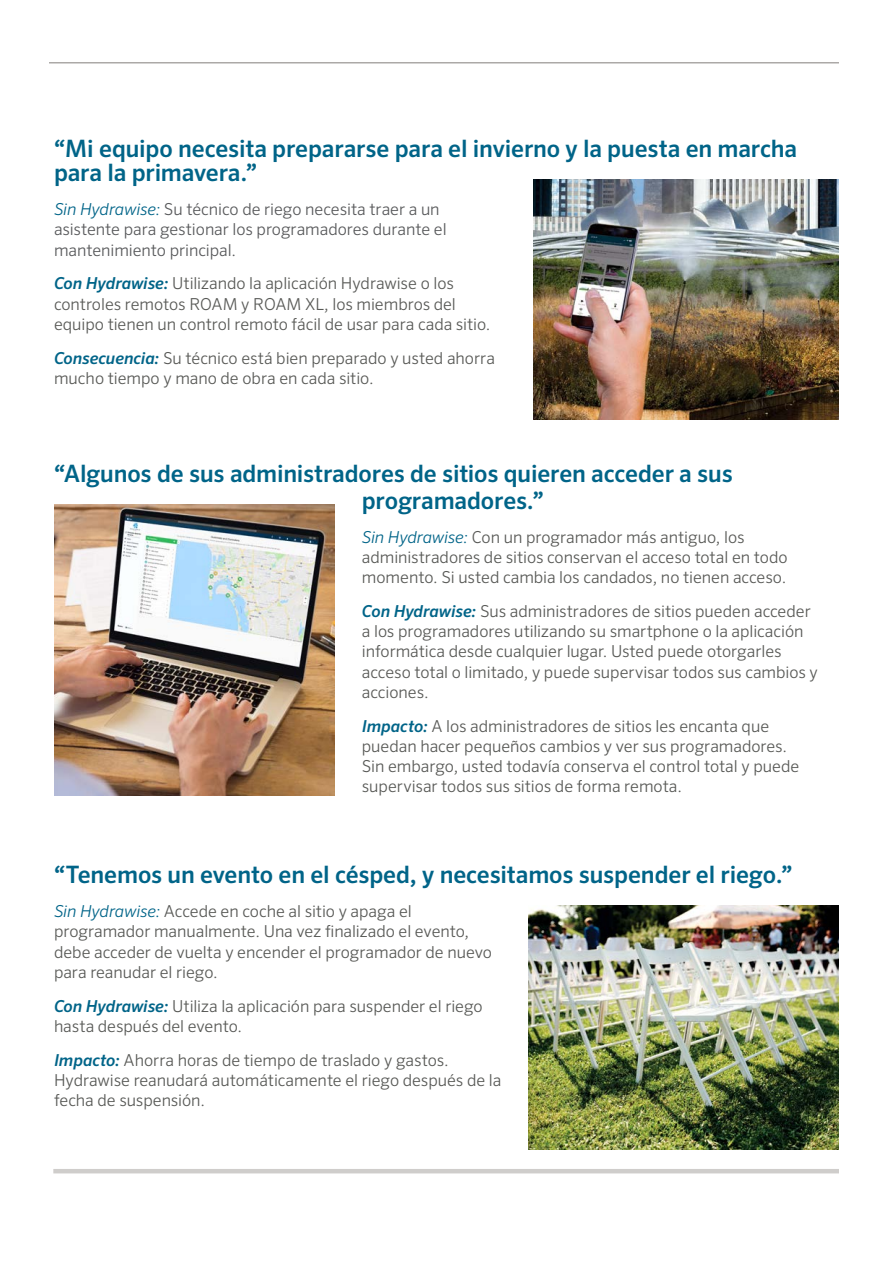
<style>
.page{position:relative;width:893px;height:1263px;background:#fff}
.page>*{position:absolute;margin:0;border:0;box-sizing:border-box;transform-origin:0 0}
.t1{font:500 24px/24px "Sero Pro";letter-spacing:-.005em;color:#006488}
.t2{font:300 16.5px/20.2px "Sero Pro";color:#585956}
.t3{font:300 16.5px/20.2px "Sero Pro";letter-spacing:-.005em;color:#58595b}
.s1{font-style:italic;color:#006488}
.s2{font-weight:500;font-style:italic;color:#006488}
</style>
<div class="page">
<hr style="left:53px;top:1169px;width:786px;height:4px;background:#cfcdcb">
<img style="left:54px;top:504px;width:281px;height:292px">
<img style="left:528px;top:905px;width:311px;height:244px">
<img style="left:534px;top:180px;width:305px;height:240px">
<hr style="left:49px;top:62px;width:790px;height:2px;background:#aca9a7">
<h1 class="t1" style="left:54px;top:137px;width:745px">“Mi equipo necesita prepararse para el invierno y la puesta en marcha para la primavera.”</h1>
<p class="t3" style="left:54px;top:199px;width:394px"><span class="s1">Sin Hydrawise:</span> Su técnico de riego necesita traer a un asistente para gestionar los programadores durante el mantenimiento principal.</p>
<p class="t2" style="left:54px;top:273px;width:438px"><span class="s2">Con Hydrawise:</span> Utilizando la aplicación Hydrawise o los controles remotos ROAM y ROAM XL, los miembros del equipo tienen un control remoto fácil de usar para cada sitio.</p>
<p class="t2" style="left:54px;top:347px;width:442px"><span class="s2">Consecuencia:</span> Su técnico está bien preparado y usted ahorra mucho tiempo y mano de obra en cada sitio.</p>
<h1 class="t1" style="left:362px;top:460px;width:372px;line-height:27px;text-indent:-308px">“Algunos de sus administradores de sitios quieren acceder a sus programadores.”</h1>
<p class="t2" style="left:362px;top:526px;width:427px"><span class="s1">Sin Hydrawise:</span> Con un programador más antiguo, los administradores de sitios conservan el acceso total en todo momento. Si usted cambia los candados, no tienen acceso.</p>
<p class="t2" style="left:362px;top:601px;width:458px"><span class="s2">Con Hydrawise:</span> Sus administradores de sitios pueden acceder a los programadores utilizando su smartphone o la aplicación informática desde cualquier lugar. Usted puede otorgarles acceso total o limitado, y puede supervisar todos sus cambios y acciones.</p>
<p class="t2" style="left:362px;top:715px;width:439px"><span class="s2">Impacto:</span> A los administradores de sitios les encanta que puedan hacer pequeños cambios y ver sus programadores.<br>Sin embargo, usted todavía conserva el control total y puede supervisar todos sus sitios de forma remota.</p>
<h1 class="t1" style="left:54px;top:863px;width:740px">“Tenemos un evento en el césped, y necesitamos suspender el riego.”</h1>
<p class="t2" style="left:54px;top:901px;width:439px"><span class="s1">Sin Hydrawise:</span> Accede en coche al sitio y apaga el programador manualmente. Una vez finalizado el evento, debe acceder de vuelta y encender el programador de nuevo para reanudar el riego.</p>
<p class="t2" style="left:54px;top:995px;width:430px"><span class="s2">Con Hydrawise:</span> Utiliza la aplicación para suspender el riego hasta después del evento.</p>
<p class="t2" style="left:54px;top:1049px;width:449px"><span class="s2">Impacto:</span> Ahorra horas de tiempo de traslado y gastos.<br>Hydrawise reanudará automáticamente el riego después de la fecha de suspensión.</p>
</div>
